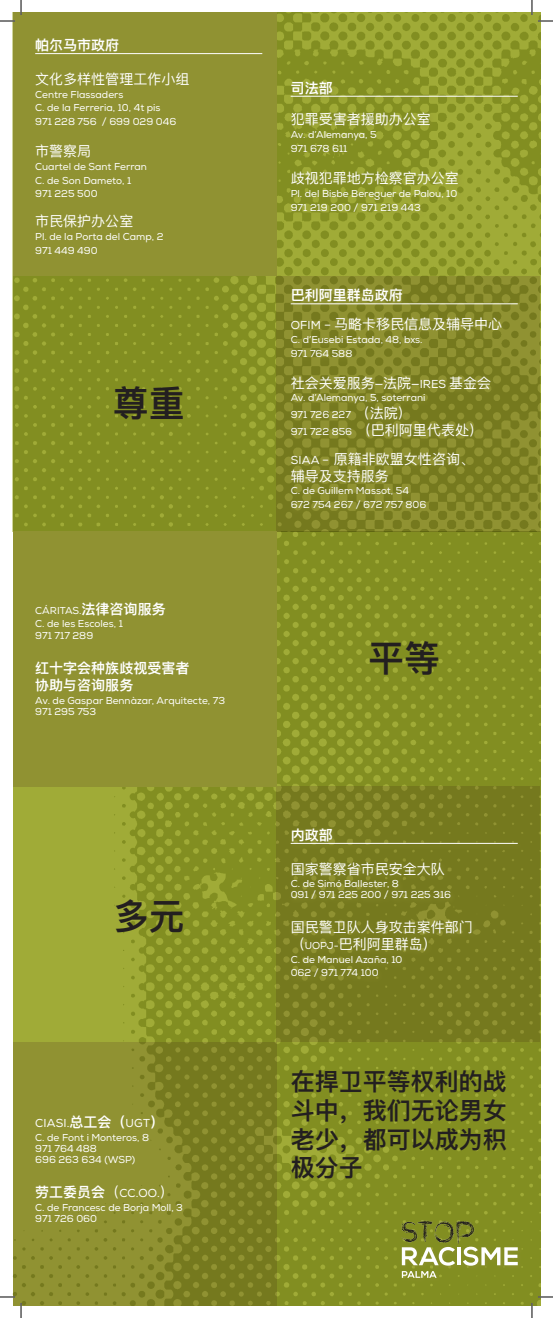
<style>
.page{position:relative;width:553px;height:1318px;background:#fff}
.page>*{position:absolute;margin:0;border:0;box-sizing:border-box;transform-origin:0 0}
.t1{font:600 36px "Ping Fang SC";color:#231f20}
.t2{font:600 24px/28.8px "Ping Fang SC";color:#231f20;text-align:justify}
.t3{font:14px/16.8px "Ping Fang SC";color:#fff}
.t4{font:600 14px/16.8px "Ping Fang SC";color:#fff}
.t5{font:11.5px "Nexa";letter-spacing:.015em;color:#fff}
.t6{font:10px/16.8px "Nexa";color:#fff}
.s1{font-family:"Ping Fang SC";font-weight:600;font-size:14px}
.s2{font-family:"Ping Fang SC";font-size:14px}
.s3{font-family:"Nexa";font-size:11.5px}
.s4{font-family:"Nexa";font-size:10px}
</style>
<div class="page">
<img style="left:12px;top:12px;width:528px;height:1293px">
<div style="left:12px;top:12px;width:264px;height:264px;background:#909232"></div>
<div style="left:12px;top:531px;width:264px;height:255px;background:#909232"></div>
<div style="left:33px;top:1112px;width:156px;height:117px;background:#909232"></div>
<div style="left:287px;top:78px;width:237px;height:140px;background:#909232;opacity:.75"></div>
<hr style="left:290px;top:96px;width:227px;height:1px;background:#fff">
<div style="left:287px;top:825px;width:237px;height:159px;background:#909232;opacity:.75"></div>
<hr style="left:290px;top:843px;width:227px;height:1px;background:#fff">
<hr style="left:35px;top:53px;width:227px;height:1px;background:#fff">
<div style="left:287px;top:286px;width:237px;height:230px;background:#909232;opacity:.75"></div>
<hr style="left:290px;top:303px;width:227px;height:1px;background:#fff">
<div style="left:399px;top:1244px;width:123px;height:26px;background:#909232;opacity:.75"></div>
<svg style="left:401px;top:1247px;width:54px;height:18px"></svg>
<svg style="left:456px;top:1247px;width:4px;height:18px"></svg>
<svg style="left:462px;top:1246px;width:55px;height:19px"></svg>
<div style="left:399px;top:1268px;width:42px;height:15px;background:#909232;opacity:.75"></div>
<svg style="left:401px;top:1271px;width:35px;height:6px"></svg>
<img style="left:401px;top:1220px;width:73px;height:24px">
<svg style="left:0;top:1296px;width:15px;height:1px"></svg>
<svg style="left:537px;top:1296px;width:15px;height:1px"></svg>
<svg style="left:0;top:0;width:22px;height:22px"></svg>
<svg style="left:20px;top:1303px;width:2px;height:15px"></svg>
<svg style="left:531px;top:0;width:21px;height:22px"></svg>
<svg style="left:531px;top:1303px;width:1px;height:15px"></svg>
<p class="t4" style="left:35px;top:37px;width:86px">帕尔马市政府</p>
<p class="t3" style="left:35px;top:70px;width:156px">文化多样性管理工作小组</p>
<p class="t6" style="left:35px;top:86px;width:90px">Centre Flassaders</p>
<p class="t6" style="left:35px;top:100px;width:127px">C. de la Ferreria, 10, 4t pis</p>
<p class="t6" style="left:35px;top:114px;width:142px">971 228 756 / 699 029 046</p>
<p class="t3" style="left:35px;top:142px;width:58px">市警察局</p>
<p class="t6" style="left:35px;top:158px;width:113px">Cuartel de Sant Ferran</p>
<p class="t6" style="left:35px;top:172px;width:98px">C. de Son Dameto, 1</p>
<p class="t6" style="left:35px;top:186px;width:64px">971 225 500</p>
<p class="t3" style="left:35px;top:212px;width:100px">市民保护办公室</p>
<p class="t6" style="left:35px;top:228px;width:130px">Pl. de la Porta del Camp, 2</p>
<p class="t6" style="left:35px;top:242px;width:64px">971 449 490</p>
<p class="t1" style="left:113px;top:380px;width:73px">尊重</p>
<p class="t6" style="left:35px;top:602px;width:132px">CÁRITAS.<span class="s1">法律咨询服务</span></p>
<p class="t6" style="left:35px;top:616px;width:89px">C. de les Escoles, 1</p>
<p class="t6" style="left:35px;top:628px;width:59px">971 717 289</p>
<p class="t4" style="left:35px;top:659px;width:156px">红十字会种族歧视受害者协助与咨询服务</p>
<p class="t6" style="left:35px;top:692px;width:191px">Av. de Gaspar Bennàzar, Arquitecte, 73</p>
<p class="t6" style="left:35px;top:703px;width:62px">971 295 753</p>
<p class="t1" style="left:113px;top:894px;width:73px">多元</p>
<p class="t5" style="left:35px;top:1116px;width:130px">CIASI.<span class="s1">总工会（</span>UGT<span class="s1">）</span></p>
<p class="t6" style="left:35px;top:1129px;width:115px">C. de Font i Monteros, 8</p>
<p class="t6" style="left:35px;top:1140px;width:63px">971 764 488</p>
<p class="t6" style="left:35px;top:1151px;width:101px">696 263 634 (WSP)</p>
<p class="t5" style="left:35px;top:1186px;width:140px"><span class="s1">劳工委员会</span><span class="s2">（</span>CC.OO.<span class="s2">）</span></p>
<p class="t6" style="left:35px;top:1199px;width:149px">C. de Francesc de Borja Moll, 3</p>
<p class="t6" style="left:35px;top:1210px;width:63px">971 726 060</p>
<p class="t4" style="left:290px;top:79px;width:43px">司法部</p>
<p class="t3" style="left:290px;top:110px;width:141px">犯罪受害者援助办公室</p>
<p class="t6" style="left:290px;top:126px;width:87px">Av. d’Alemanya, 5</p>
<p class="t6" style="left:290px;top:140px;width:58px">971 678 611</p>
<p class="t3" style="left:290px;top:169px;width:169px">歧视犯罪地方检察官办公室</p>
<p class="t6" style="left:290px;top:185px;width:168px">Pl. del Bisbe Bereguer de Palou, 10</p>
<p class="t6" style="left:290px;top:199px;width:131px">971 219 200 / 971 219 443</p>
<p class="t4" style="left:290px;top:287px;width:113px">巴利阿里群岛政府</p>
<p class="t3" style="left:290px;top:316px;width:213px"><span class="s3">OFIM –</span> 马略卡移民信息及辅导中心</p>
<p class="t6" style="left:290px;top:331px;width:133px">C. d’Eusebi Estada, 48, bxs.</p>
<p class="t6" style="left:290px;top:345px;width:63px">971 764 588</p>
<p class="t3" style="left:290px;top:374px;width:202px">社会关爱服务-法院-<span class="s3">IRES</span> 基金会</p>
<p class="t6" style="left:290px;top:390px;width:136px">Av. d’Alemanya, 5, soterrani</p>
<p class="t6" style="left:290px;top:406px;width:194px">971 726 227 <span class="s2">（法院）<br></span>971 722 856 <span class="s2">（巴利阿里代表处）</span></p>
<p class="t3" style="left:290px;top:450px;width:185px"><span class="s3">SIAA –</span> 原籍非欧盟女性咨询、辅导及支持服务</p>
<p class="t6" style="left:290px;top:483px;width:120px">C. de Guillem Massot, 54</p>
<p class="t6" style="left:290px;top:496px;width:137px">672 754 267 / 672 757 806</p>
<p class="t1" style="left:368px;top:636px;width:73px">平等</p>
<p class="t4" style="left:290px;top:826px;width:43px">内政部</p>
<p class="t3" style="left:290px;top:860px;width:155px">国家警察省市民安全大队</p>
<p class="t6" style="left:290px;top:876px;width:110px">C. de Simó Ballester, 8</p>
<p class="t6" style="left:290px;top:887px;width:162px">091 / 971 225 200 / 971 225 316</p>
<p class="t3" style="left:290px;top:918px;width:183px">国民警卫队人身攻击案件部门（<span class="s4">UOPJ-</span>巴利阿里群岛）</p>
<p class="t6" style="left:290px;top:951px;width:113px">C. de Manuel Azaña, 10</p>
<p class="t6" style="left:290px;top:965px;width:89px">062 / 971 774 100</p>
<p class="t2" style="left:290px;top:1066px;width:217px">在捍卫平等权利的战斗中，我们无论男女老少，都可以成为积极分子</p>
</div>
